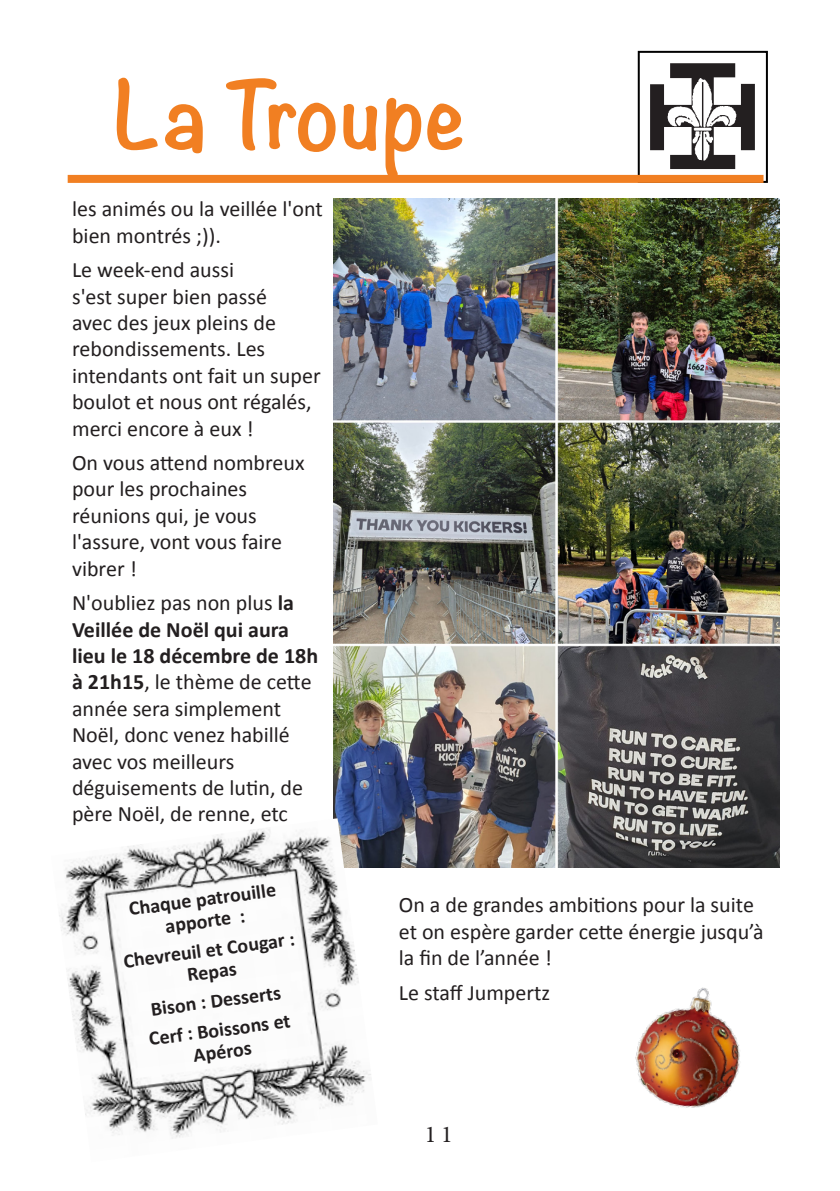
<style>
.page{position:relative;width:840px;height:1191px;background:#fff}
.page>*{position:absolute;margin:0;border:0;box-sizing:border-box;transform-origin:0 0}
.t1{font:700 84px "Noteworthy";color:#f17f22}
.t2{font:24px "Minion Pro";color:#231f20}
.t3{font:22px/26.4px "Calibri";color:#231f20}
.t4{font:700 20px/22px "Calibri";color:#231f20;text-align:center}
.s1{font-weight:700}
</style>
<div class="page">
<img style="left:640px;top:63px;width:124px;height:117px">
<div style="left:637px;top:51px;width:130px;height:132px;border:2px solid #000"></div>
<div style="left:68px;top:175px;width:695px;height:8px;background:#f17f22"></div>
<img style="left:334px;top:199px;width:445px;height:668px">
<img style="left:59px;top:818px;width:318px;height:321px">
<img style="left:635px;top:987px;width:105px;height:121px">
<p class="t1" style="left:114px;top:40px;width:353px">La Troupe</p>
<p class="t3" style="left:72px;top:195px;width:252px">les animés ou la veillée l'ont bien montrés ;)).</p>
<p class="t3" style="left:72px;top:256px;width:250px">Le week-end aussi<br>s'est super bien passé<br>avec des jeux pleins de rebondissements. Les intendants ont fait un super boulot et nous ont régalés, merci encore à eux !</p>
<p class="t3" style="left:72px;top:448px;width:234px">On vous attend nombreux pour les prochaines réunions qui, je vous l'assure, vont vous faire vibrer !</p>
<p class="t3" style="left:72px;top:588px;width:247px">N'oubliez pas non plus <span class="s1">la<br>Veillée de Noël qui aura lieu le 18 décembre de 18h à 21h15</span>, le thème de cette année sera simplement<br>Noël, donc venez habillé avec vos meilleurs déguisements de lutin, de père Noël, de renne, etc</p>
<p class="t4" style="left:127px;top:898px;width:149px;rotate:-8deg">Chaque patrouille apporte :</p>
<p class="t4" style="left:122px;top:950px;width:174px;rotate:-8deg">Chevreuil et Cougar :<br>Repas</p>
<p class="t4" style="left:149px;top:998px;width:132px;rotate:-8deg">Bison : Desserts</p>
<p class="t4" style="left:147px;top:1028px;width:144px;rotate:-8deg">Cerf : Boissons et<br>Apéros</p>
<p class="t3" style="left:398px;top:890px;width:366px">On a de grandes ambitions pour la suite et on espère garder cette énergie jusqu’à la fin de l’année !</p>
<p class="t3" style="left:398px;top:978px;width:153px">Le staff Jumpertz</p>
<p class="t2" style="left:424px;top:1118px;width:29px">11</p>
</div>
